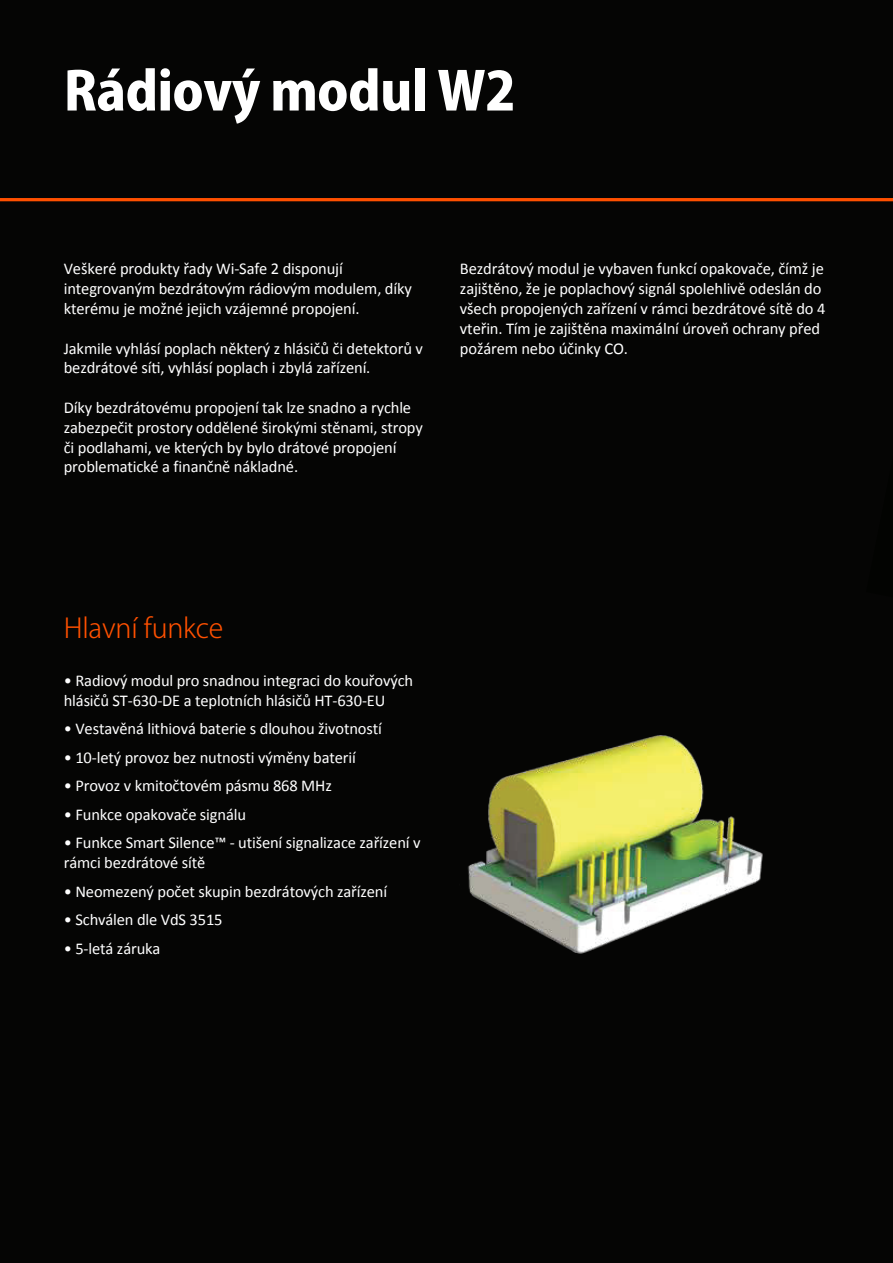
<style>
.page{position:relative;width:893px;height:1263px;background:#050504}
.page>*{position:absolute;margin:0;border:0;box-sizing:border-box;transform-origin:0 0}
.t1{font:800 52.5px "Koz Go Pro";letter-spacing:-.01em;color:#fff}
.t2{font:300 27px "Koz Go Pro";letter-spacing:-.01em;color:#ff5000}
.t3{font:16.5px/19.8px "Calibri";letter-spacing:-.01em;color:#fff}
</style>
<div class="page">
<hr style="left:0;top:198px;width:893px;height:3px;background:#ff5000">
<img style="left:468px;top:735px;width:295px;height:219px">
<h1 class="t1" style="left:64px;top:57px;width:453px">Rádiový modul W2</h1>
<p class="t3" style="left:64px;top:259px;width:350px">Veškeré produkty řady Wi-Safe 2 disponují integrovaným bezdrátovým rádiovým modulem, díky kterému je možné jejich vzájemné propojení.</p>
<p class="t3" style="left:64px;top:338px;width:361px">Jakmile vyhlásí poplach některý z hlásičů či detektorů v bezdrátové síti, vyhlásí poplach i zbylá zařízení.</p>
<p class="t3" style="left:64px;top:398px;width:361px">Díky bezdrátovému propojení tak lze snadno a rychle zabezpečit prostory oddělené širokými stěnami, stropy či podlahami, ve kterých by bylo drátové propojení problematické a finančně nákladné.</p>
<p class="t3" style="left:460px;top:259px;width:367px">Bezdrátový modul je vybaven funkcí opakovače, čímž je zajištěno, že je poplachový signál spolehlivě odeslán do všech propojených zařízení v rámci bezdrátové sítě do 4 vteřin. Tím je zajištěna maximální úroveň ochrany před požárem nebo účinky CO.</p>
<h2 class="t2" style="left:64px;top:610px;width:161px">Hlavní funkce</h2>
<p class="t3" style="left:64px;top:671px;width:351px">• Radiový modul pro snadnou integraci do kouřových hlásičů ST-630-DE a teplotních hlásičů HT-630-EU</p>
<p class="t3" style="left:64px;top:719px;width:320px">• Vestavěná lithiová baterie s dlouhou životností</p>
<p class="t3" style="left:64px;top:747px;width:294px">• 10-letý provoz bez nutnosti výměny baterií</p>
<p class="t3" style="left:64px;top:776px;width:270px">• Provoz v kmitočtovém pásmu 868 MHz</p>
<p class="t3" style="left:64px;top:804px;width:184px">• Funkce opakovače signálu</p>
<p class="t3" style="left:64px;top:833px;width:358px">• Funkce Smart Silence™ - utišení signalizace zařízení v rámci bezdrátové sítě</p>
<p class="t3" style="left:64px;top:881px;width:325px">• Neomezený počet skupin bezdrátových zařízení</p>
<p class="t3" style="left:64px;top:910px;width:160px">• Schválen dle VdS 3515</p>
<p class="t3" style="left:64px;top:938px;width:98px">• 5-letá záruka</p>
</div>
